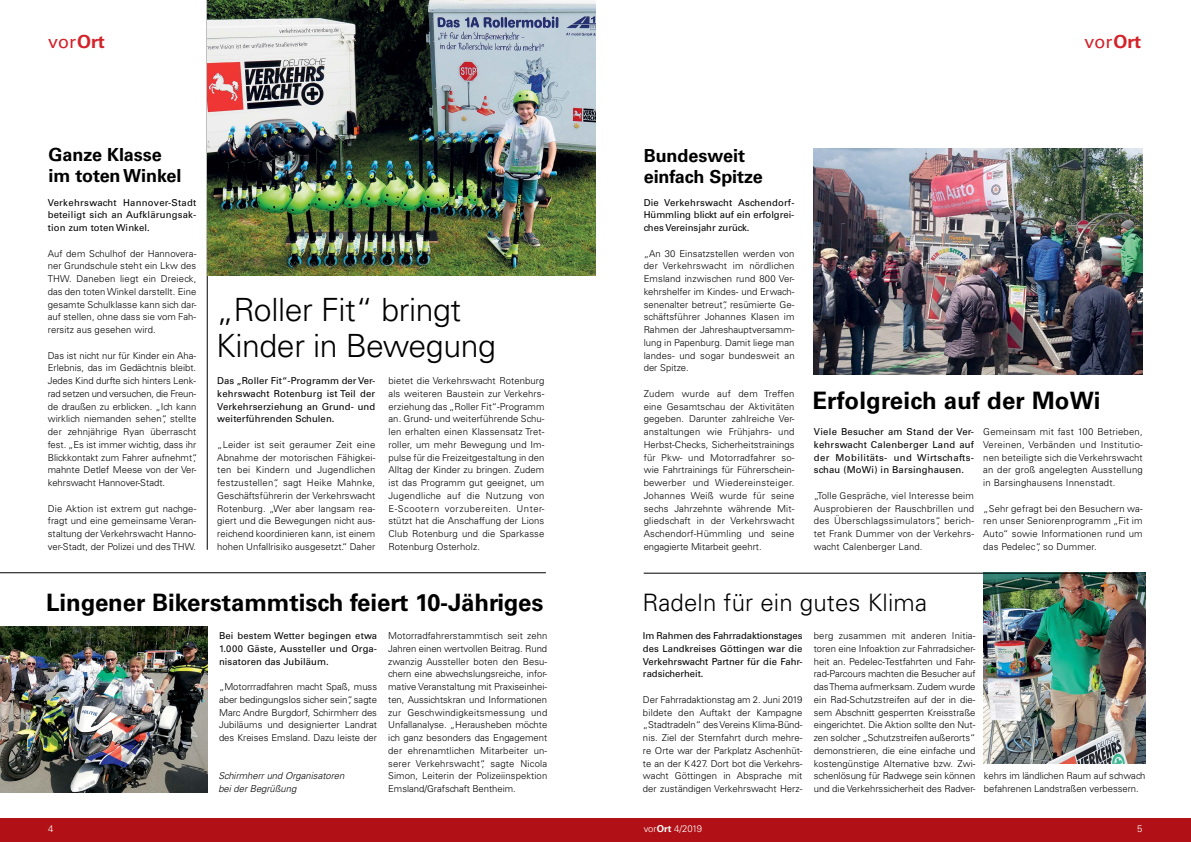
<style>
.page{position:relative;width:1191px;height:842px;background:#fff}
.page>*{position:absolute;margin:0;border:0;box-sizing:border-box;transform-origin:0 0}
.t1{font:300 32px/36px "Univers LT Std";letter-spacing:-.01em;color:#000}
.t2{font:700 24px "Univers LT Std";color:#000}
.t3{font:300 24px "Univers LT Std";letter-spacing:.01em;color:#000}
.t4{font:700 18px/21px "Univers LT Std";color:#000}
.t5{font:18px "Univers LT Std";letter-spacing:-.005em;color:#d2232a}
.t6{font:300 9.5px/12.7px "Univers LT Std";letter-spacing:.005em;color:#000;text-align:justify}
.t7{font:9.5px/12.7px "Univers LT Std";letter-spacing:.01em;color:#000;text-align:justify}
.t8{font:italic 300 9.5px/12.7px "Univers LT Std";color:#000}
.t9{font:300 9.5px "Univers LT Std";letter-spacing:-.015em;color:#fff}
.s1{font-weight:700}
</style>
<div class="page">
<hr style="left:207px;top:0;width:1px;height:550px;background:#000">
<img style="left:984px;top:573px;width:161px;height:190px">
<div style="left:0;top:819px;width:595px;height:23px;background:#b11116"></div>
<div style="left:595px;top:819px;width:596px;height:23px;background:#b11116"></div>
<hr style="left:643px;top:573px;width:494px;height:1px;background:#000">
<hr style="left:0;top:572px;width:546px;height:1px;background:#000">
<img style="left:814px;top:148px;width:328px;height:226px">
<img style="left:207px;top:0;width:388px;height:275px">
<img style="left:0;top:626px;width:207px;height:166px">
<h3 class="t5" style="left:48px;top:31px;width:58px">vor <span class="s1">Ort</span></h3>
<h3 class="t4" style="left:49px;top:144px;width:134px">Ganze Klasse im toten Winkel</h3>
<p class="t7" style="left:48px;top:196px;width:150px">Verkehrswacht Hannover-Stadt beteiligt sich an Aufklärungsak&shy;tion zum toten Winkel.</p>
<p class="t6" style="left:48px;top:247px;width:150px">Auf dem Schulhof der Hannovera&shy;ner Grundschule steht ein Lkw des THW. Daneben liegt ein Dreieck, das den toten Winkel darstellt. Eine gesamte Schulklasse kann sich dar&shy;auf stellen, ohne dass sie vom Fah&shy;rersitz aus gesehen wird.</p>
<p class="t6" style="left:48px;top:349px;width:151px;text-align:left">Das ist nicht nur für Kinder ein Aha-Erlebnis, das im Gedächtnis bleibt.<br>Jedes Kind durfte sich hinters Lenk&shy;rad setzen und versuchen, die Freun&shy;de draußen zu erblicken. „Ich kann wirklich niemanden sehen“, stellte der zehnjährige Ryan überrascht fest. „Es ist immer wichtig, dass ihr Blickkontakt zum Fahrer aufnehmt“, mahnte Detlef Meese von der Ver&shy;kehrswacht Hannover-Stadt.</p>
<p class="t6" style="left:48px;top:502px;width:150px">Die Aktion ist extrem gut nachge&shy;fragt und eine gemeinsame Veran&shy;staltung der Verkehrswacht Hanno&shy;ver-Stadt, der Polizei und des THW.</p>
<h1 class="t1" style="left:216px;top:292px;width:281px">„Roller Fit“ bringt<br>Kinder in Bewegung</h1>
<p class="t7" style="left:217px;top:374px;width:160px">Das „Roller Fit“-Programm der Ver&shy;kehrswacht Rotenburg ist Teil der Verkehrserziehung an Grund- und weiterführenden Schulen.</p>
<p class="t6" style="left:217px;top:438px;width:160px">„Leider ist seit geraumer Zeit eine Abnahme der motorischen Fähigkei&shy;ten bei Kindern und Jugendlichen festzustellen“, sagt Heike Mahnke, Geschäftsführerin der Verkehrswacht Rotenburg. „Wer aber langsam rea&shy;giert und die Bewegungen nicht aus&shy;reichend koordinieren kann, ist einem hohen Unfallrisiko ausgesetzt.“ Daher</p>
<p class="t6" style="left:388px;top:374px;width:157px">bietet die Verkehrswacht Rotenburg als weiteren Baustein zur Verkehrs&shy;erziehung das „Roller Fit“-Programm an. Grund- und weiterführende Schu&shy;len erhalten einen Klassensatz Tret&shy;roller, um mehr Bewegung und Im&shy;pulse für die Freizeitgestaltung in den Alltag der Kinder zu bringen. Zudem ist das Programm gut geeignet, um Jugendliche auf die Nutzung von E-Scootern vorzubereiten. Unter&shy;stützt hat die Anschaffung der Lions Club Rotenburg und die Sparkasse Rotenburg Osterholz.</p>
<h3 class="t5" style="left:1084px;top:31px;width:58px">vor <span class="s1">Ort</span></h3>
<h3 class="t4" style="left:643px;top:145px;width:121px">Bundesweit einfach Spitze</h3>
<p class="t7" style="left:643px;top:196px;width:152px">Die Verkehrswacht Aschendorf-Hümmling blickt auf ein erfolgrei&shy;ches Vereinsjahr zurück.</p>
<p class="t6" style="left:643px;top:247px;width:152px">„An 30 Einsatzstellen werden von der Verkehrswacht im nördlichen Emsland inzwischen rund 800 Ver&shy;kehrshelfer im Kindes- und Erwach&shy;senenalter betreut“, resümierte Ge&shy;schäftsführer Johannes Klasen im Rahmen der Jahreshauptversamm&shy;lung in Papenburg. Damit liege man landes- und sogar bundesweit an der Spitze.</p>
<p class="t6" style="left:643px;top:387px;width:152px">Zudem wurde auf dem Treffen eine Gesamtschau der Aktivitäten gegeben. Darunter zahlreiche Ver&shy;anstaltungen wie Frühjahrs- und Herbst-Checks, Sicherheitstrainings für Pkw- und Motorradfahrer so&shy;wie Fahrtrainings für Führerschein&shy;bewerber und Wiedereinsteiger.<br>Johannes Weiß wurde für seine sechs Jahrzehnte währende Mit&shy;gliedschaft in der Verkehrswacht Aschendorf-Hümmling und seine engagierte Mitarbeit geehrt.</p>
<h2 class="t2" style="left:812px;top:387px;width:290px">Erfolgreich auf der MoWi</h2>
<p class="t7" style="left:814px;top:425px;width:162px">Viele Besucher am Stand der Ver&shy;kehrswacht Calenberger Land auf der Mobilitäts- und Wirtschafts&shy;schau (MoWi) in Barsinghausen.</p>
<p class="t6" style="left:814px;top:489px;width:162px">„Tolle Gespräche, viel Interesse beim Ausprobieren der Rauschbrillen und des Überschlagssimulators“, berich&shy;tet Frank Dummer von der Verkehrs&shy;wacht Calenberger Land.</p>
<p class="t6" style="left:983px;top:425px;width:161px">Gemeinsam mit fast 100 Betrieben, Vereinen, Verbänden und Institutio&shy;nen beteiligte sich die Verkehrswacht an der groß angelegten Ausstellung in Barsinghausens Innenstadt.</p>
<p class="t6" style="left:983px;top:502px;width:161px">„Sehr gefragt bei den Besuchern wa&shy;ren unser Seniorenprogramm „Fit im Auto“ sowie Informationen rund um das Pedelec“, so Dummer.</p>
<h2 class="t3" style="left:642px;top:588px;width:286px">Radeln für ein gutes Klima</h2>
<p class="t7" style="left:643px;top:629px;width:161px">Im Rahmen des Fahrradaktionstages des Landkreises Göttingen war die Verkehrswacht Partner für die Fahr&shy;radsicherheit.</p>
<p class="t6" style="left:643px;top:693px;width:161px">Der Fahrradaktionstag am 2. Juni 2019 bildete den Auftakt der Kampagne „Stadtradeln“ des Vereins Klima-Bünd&shy;nis. Ziel der Sternfahrt durch mehre&shy;re Orte war der Parkplatz Aschenhüt&shy;te an der K427. Dort bot die Verkehrs&shy;wacht Göttingen in Absprache mit der zuständigen Verkehrswacht Herz-</p>
<h2 class="t2" style="left:46px;top:589px;width:498px">Lingener Bikerstammtisch feiert 10-Jähriges</h2>
<p class="t6" style="left:388px;top:629px;width:161px">Motorradfahrerstammtisch seit zehn Jahren einen wertvollen Beitrag. Rund zwanzig Aussteller boten den Besu&shy;chern eine abwechslungsreiche, infor&shy;mative Veranstaltung mit Praxiseinhei&shy;ten, Aussichtskran und Informationen zur Geschwindigkeitsmessung und Unfallanalyse. „Herausheben möchte ich ganz besonders das Engagement der ehrenamtlichen Mitarbeiter un&shy;serer Verkehrswacht“, sagte Nicola Simon, Leiterin der Polizeiinspektion Emsland/Grafschaft Bentheim.</p>
<p class="t6" style="left:814px;top:629px;width:163px">berg zusammen mit anderen Initia&shy;toren eine Infoaktion zur Fahrradsicher&shy;heit an. Pedelec-Testfahrten und Fahr&shy;rad-Parcours machten die Besucher auf das Thema aufmerksam. Zudem wurde ein Rad-Schutzstreifen auf der in die&shy;sem Abschnitt gesperrten Kreisstraße eingerichtet. Die Aktion sollte den Nut&shy;zen solcher „Schutzstreifen außerorts“ demonstrieren, die eine einfache und kostengünstige Alternative bzw. Zwi&shy;schenlösung für Radwege sein können und die Verkehrssicherheit des Radver-</p>
<p class="t7" style="left:219px;top:629px;width:160px">Bei bestem Wetter begingen etwa 1.000 Gäste, Aussteller und Orga&shy;nisatoren das Jubiläum.</p>
<p class="t6" style="left:219px;top:680px;width:160px">„Motorrradfahren macht Spaß, muss aber bedingungslos sicher sein“, sagte Marc Andre Burgdorf, Schirmherr des Jubiläums und designierter Landrat des Kreises Emsland. Dazu leiste der</p>
<p class="t8" style="left:218px;top:770px;width:128px">Schirmherr und Organisatoren bei der Begrüßung</p>
<p class="t6" style="left:984px;top:770px;width:163px">kehrs im ländlichen Raum auf schwach befahrenen Landstraßen verbessern.</p>
<p class="t9" style="left:48px;top:823px;width:7px">4</p>
<p class="t9" style="left:643px;top:823px;width:60px">vor<span class="s1">Ort</span> 4/2019</p>
<p class="t9" style="left:1137px;top:823px;width:7px">5</p>
</div>
